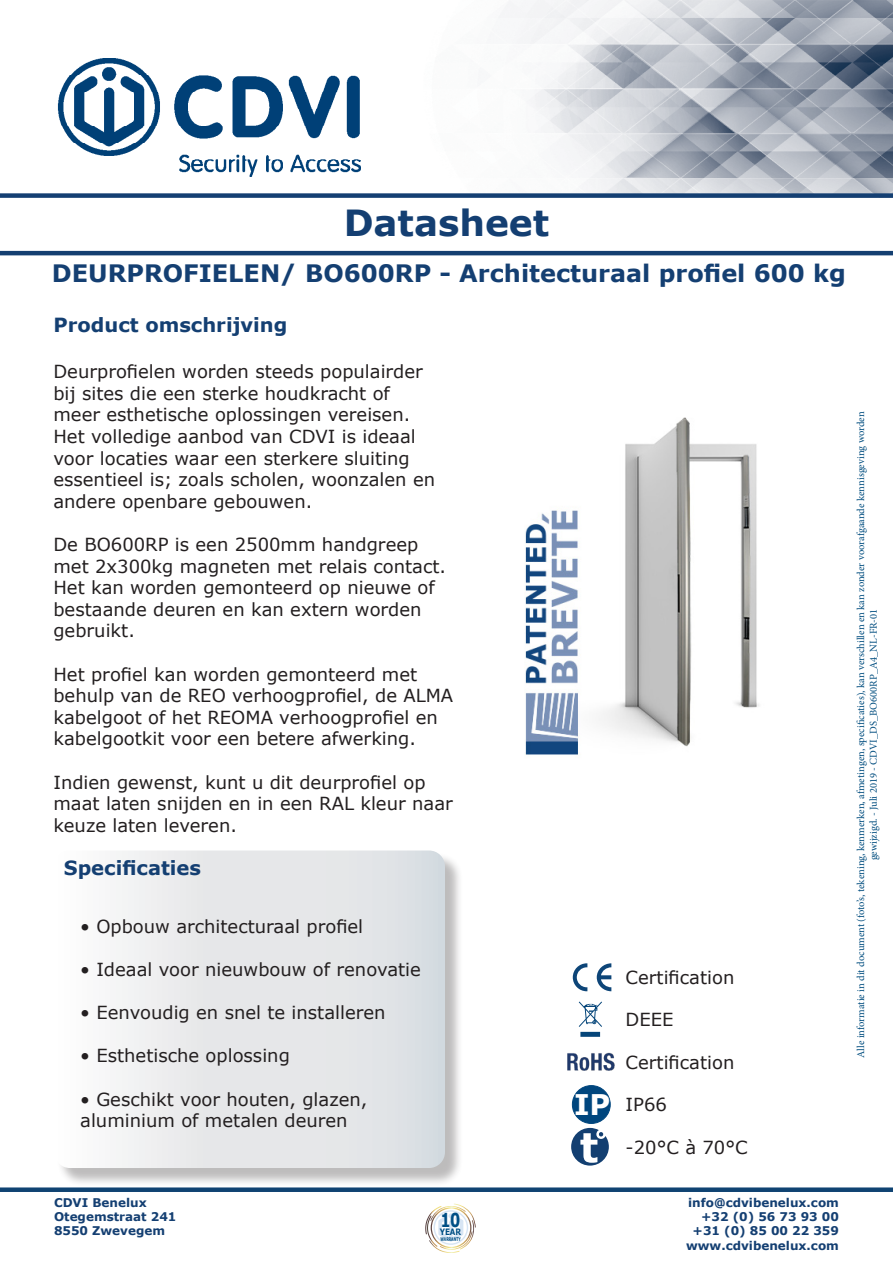
<style>
.page{position:relative;width:893px;height:1263px;background:#fff}
.page>*{position:absolute;margin:0;border:0;box-sizing:border-box;transform-origin:0 0}
.t1{font:700 36px "Verdana";color:#143f72}
.t2{font:700 28.35px "Verdana";color:#fff}
.t3{font:700 24px "Verdana";color:#143f72}
.t4{font:700 19.5px "Verdana";color:#143f72}
.t5{font:700 19.2px "Verdana";color:#014f85;scale:.75 1}
.t6{font:18px/21.6px "Verdana";color:#231f20}
.t7{font:700 12px/14.4px "Verdana";color:#143f72;text-align:right}
.t8{font:10.5px/12.6px "Minion Pro";color:#014d7f;text-align:center}
.t9{font:700 8.85px "Verdana";color:#014f85;scale:.82 1}
.t10{font:700 5.1px "Verdana";color:#014f85;scale:.62 1}
</style>
<div class="page">
<img style="left:360px;top:0;width:533px;height:193px">
<div style="left:0;top:193px;width:893px;height:5px;background:#143f72"></div>
<div style="left:0;top:1187px;width:893px;height:5px;background:#0f4372"></div>
<hr style="left:0;top:251px;width:893px;height:4px;background:#143f71">
<img style="left:57px;top:59px;width:303px;height:118px">
<img style="left:524px;top:417px;width:235px;height:338px">
<svg style="left:425px;top:1203px;width:51px;height:50px"></svg>
<div style="left:56px;top:853px;width:408px;height:333px;background:#231f20;opacity:.3"></div>
<svg style="left:56px;top:850px;width:389px;height:318px"></svg>
<svg style="left:597px;top:963px;width:14px;height:28px"></svg>
<svg style="left:573px;top:963px;width:14px;height:28px"></svg>
<svg style="left:579px;top:1001px;width:23px;height:36px"></svg>
<img style="left:567px;top:1053px;width:48px;height:17px">
<div style="left:572px;top:1085px;width:38px;height:38px;background:#00467e;border-radius:50%"></div>
<div style="left:572px;top:1085px;width:38px;height:38px;border:1px solid #00467e;border-radius:50%"></div>
<svg style="left:571px;top:1128px;width:38px;height:37px"></svg>
<p class="t1" style="left:344px;top:197px;width:207px">Datasheet</p>
<p class="t3" style="left:52px;top:257px;width:796px">DEURPROFIELEN/ BO600RP - Architecturaal profiel 600 kg</p>
<p class="t4" style="left:53px;top:311px;width:235px">Product omschrijving</p>
<p class="t6" style="left:53px;top:361px;width:383px">Deurprofielen worden steeds populairder bij sites die een sterke houdkracht of meer esthetische oplossingen vereisen.<br>Het volledige aanbod van CDVI is ideaal voor locaties waar een sterkere sluiting essentieel is; zoals scholen, woonzalen en andere openbare gebouwen.</p>
<p class="t6" style="left:53px;top:533px;width:394px">De BO600RP is een 2500mm handgreep met 2x300kg magneten met relais contact.<br>Het kan worden gemonteerd op nieuwe of bestaande deuren en kan extern worden gebruikt.</p>
<p class="t6" style="left:53px;top:663px;width:401px">Het profiel kan worden gemonteerd met behulp van de REO verhoogprofiel, de ALMA kabelgoot of het REOMA verhoogprofiel en kabelgootkit voor een betere afwerking.</p>
<p class="t6" style="left:53px;top:771px;width:401px">Indien gewenst, kunt u dit deurprofiel op maat laten snijden en in een RAL kleur naar keuze laten leveren.</p>
<p class="t4" style="left:64px;top:854px;width:139px">Specificaties</p>
<p class="t6" style="left:80px;top:915px;width:284px">• Opbouw architecturaal profiel</p>
<p class="t6" style="left:80px;top:958px;width:342px">• Ideaal voor nieuwbouw of renovatie</p>
<p class="t6" style="left:80px;top:1002px;width:307px">• Eenvoudig en snel te installeren</p>
<p class="t6" style="left:80px;top:1045px;width:211px">• Esthetische oplossing</p>
<p class="t6" style="left:80px;top:1088px;width:289px">• Geschikt voor houten, glazen, aluminium of metalen deuren</p>
<p class="t6" style="left:626px;top:966px;width:110px">Certification</p>
<p class="t6" style="left:626px;top:1008px;width:50px">DEEE</p>
<p class="t6" style="left:626px;top:1051px;width:110px">Certification</p>
<p class="t2" style="left:574px;top:1084px;width:38px">IP</p>
<p class="t6" style="left:626px;top:1093px;width:43px">IP66</p>
<p class="t6" style="left:626px;top:1136px;width:124px">-20°C à 70°C</p>
<p class="t8" style="left:855px;top:1058px;width:648px;rotate:-90deg">Alle informatie in dit document (foto’s, tekening, kenmerken, afmetingen, specificaties), kan verschillen en kan zonder voorafgaande kennisgeving worden gewijzigd. - Juli 2019 - CDVI_DS_BO600RP_A4_NL-FR-01</p>
<p class="t7" style="left:54px;top:1195px;width:94px">CDVI Benelux</p>
<p class="t7" style="left:54px;top:1209px;width:124px">Otegemstraat 241</p>
<p class="t7" style="left:54px;top:1224px;width:113px">8550 Zwevegem</p>
<p class="t5" style="left:440px;top:1207px;width:28px">10</p>
<p class="t10" style="left:440px;top:1235px;width:34px">WARRANTY</p>
<p class="t9" style="left:440px;top:1226px;width:28px">YEAR</p>
<p class="t7" style="left:688px;top:1195px;width:152px">info@cdvibenelux.com</p>
<p class="t7" style="left:686px;top:1209px;width:154px">+32 (0) 56 73 93 00 +31 (0) 85 00 22 359 www.cdvibenelux.com</p>
</div>
